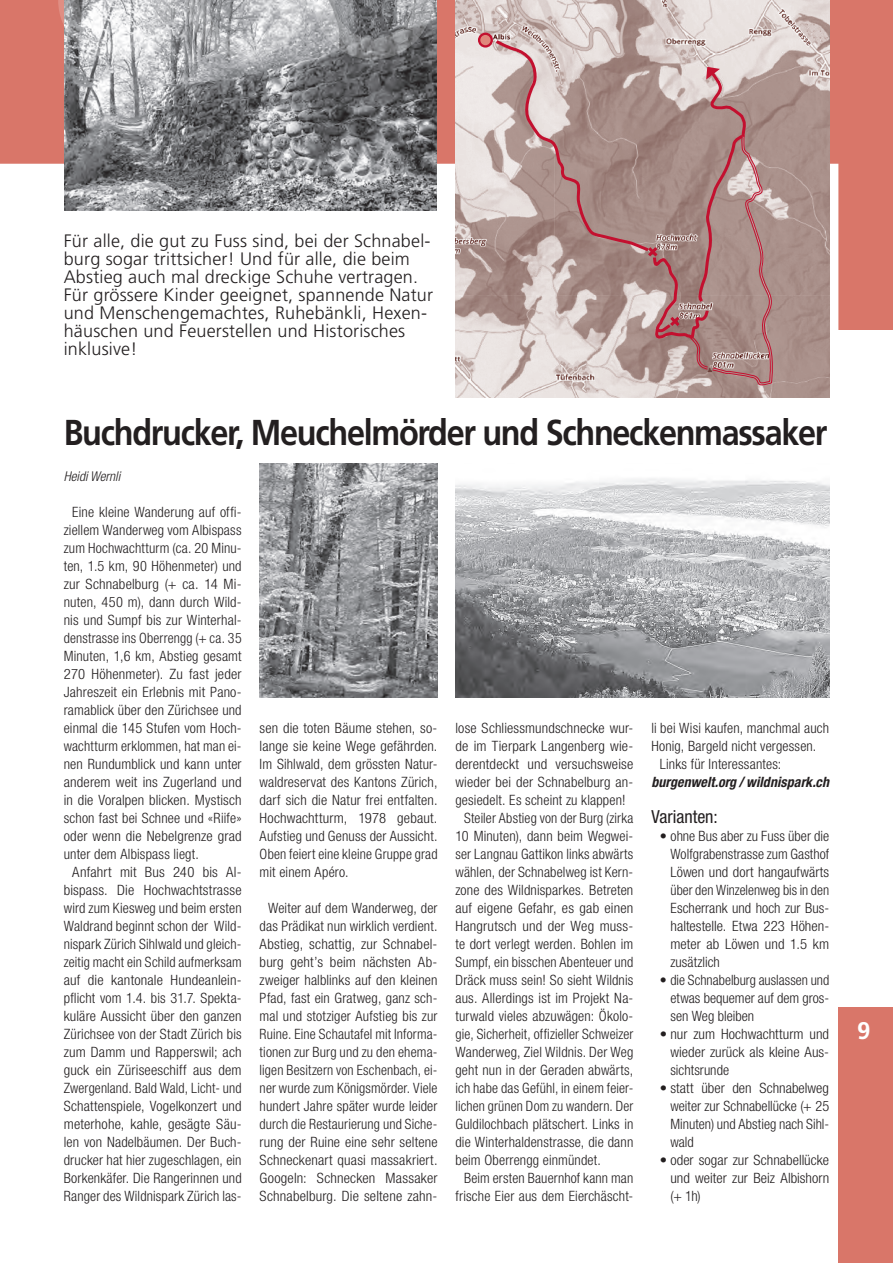
<style>
.page{position:relative;width:893px;height:1263px;background:#fff}
.page>*{position:absolute;margin:0;border:0;box-sizing:border-box;transform-origin:0 0}
.t1{font:700 36px "Frutiger LT Std";letter-spacing:-.04em;color:#231f20;scale:.9 1}
.t2{font:700 24px "Frutiger LT Std";color:#fff}
.t3{font:300 18px/18px "Frutiger LT Std";letter-spacing:.01em;color:#231f20}
.t4{font:condensed 18px "Helvetica Neue LT Std";color:#231f20}
.t5{font:300 condensed 14.25px/18px "Helvetica Neue LT Std";letter-spacing:.01em;color:#231f20;text-align:justify}
.t6{font:italic 700 condensed 14.25px "Helvetica Neue LT Std";letter-spacing:.005em;color:#231f20}
.t7{font:italic 300 condensed 13.5px "Helvetica Neue LT Std";color:#231f20}
</style>
<div class="page">
<svg style="left:0;top:0;width:893px;height:330px"></svg>
<div style="left:839px;top:1008px;width:54px;height:255px;background:#d97669"></div>
<img style="left:65px;top:0;width:372px;height:210px">
<img style="left:455px;top:478px;width:374px;height:219px">
<img style="left:260px;top:463px;width:177px;height:234px">
<img style="left:455px;top:0;width:374px;height:398px">
<div style="left:479px;top:34px;width:13px;height:12px;background:#df887c;border-radius:50%"></div>
<div style="left:478px;top:33px;width:15px;height:15px;border:2px solid #c3102f;border-radius:50%"></div>
<svg style="left:494px;top:39px;width:281px;height:347px;background:#b79d99"></svg>
<svg style="left:58px;top:0;width:119px;height:60px"></svg>
<svg style="left:186px;top:0;width:119px;height:60px;background:#b7b8bb"></svg>
<svg style="left:314px;top:0;width:118px;height:60px;background:#88898c"></svg>
<p class="t3" style="left:64px;top:232px;width:371px">Für alle, die gut zu Fuss sind, bei der Schnabel&shy;burg sogar trittsicher! Und für alle, die beim Abstieg auch mal dreckige Schuhe vertragen.<br>Für grössere Kinder geeignet, spannende Natur und Menschengemachtes, Ruhebänkli, Hexen&shy;häuschen und Feuerstellen und Historisches inklusive!</p>
<h1 class="t1" style="left:64px;top:411px;width:850px">Buchdrucker, Meuchelmörder und Schneckenmassaker</h1>
<p class="t7" style="left:64px;top:469px;width:58px">Heidi Wernli</p>
<p class="t5" style="left:72px;top:503px;width:171px">Eine kleine Wanderung auf offi-</p>
<p class="t5" style="left:64px;top:521px;width:179px">ziellem Wanderweg vom Albispass</p>
<p class="t5" style="left:64px;top:539px;width:179px">zum Hochwachtturm (ca. 20 Minu-</p>
<p class="t5" style="left:64px;top:557px;width:179px">ten, 1.5 km, 90 Höhenmeter) und</p>
<p class="t5" style="left:64px;top:575px;width:179px">zur Schnabelburg (+ ca. 14 Mi-</p>
<p class="t5" style="left:64px;top:593px;width:179px">nuten, 450 m), dann durch Wild-</p>
<p class="t5" style="left:64px;top:611px;width:179px">nis und Sumpf bis zur Winterhal-</p>
<p class="t5" style="left:64px;top:629px;width:179px">denstrasse ins Oberrengg (+ ca. 35</p>
<p class="t5" style="left:64px;top:647px;width:179px">Minuten, 1,6 km, Abstieg gesamt</p>
<p class="t5" style="left:64px;top:665px;width:179px">270 Höhenmeter). Zu fast jeder</p>
<p class="t5" style="left:64px;top:683px;width:179px">Jahreszeit ein Erlebnis mit Pano-</p>
<p class="t5" style="left:64px;top:701px;width:179px">ramablick über den Zürichsee und</p>
<p class="t5" style="left:64px;top:719px;width:179px">einmal die 145 Stufen vom Hoch-</p>
<p class="t5" style="left:64px;top:737px;width:179px">wachtturm erklommen, hat man ei-</p>
<p class="t5" style="left:64px;top:755px;width:179px">nen Rundumblick und kann unter</p>
<p class="t5" style="left:64px;top:773px;width:179px">anderem weit ins Zugerland und</p>
<p class="t5" style="left:64px;top:791px;width:179px">in die Voralpen blicken. Mystisch</p>
<p class="t5" style="left:64px;top:809px;width:179px">schon fast bei Schnee und «Riife»</p>
<p class="t5" style="left:64px;top:827px;width:179px">oder wenn die Nebelgrenze grad</p>
<p class="t5" style="left:64px;top:845px;width:137px">unter dem Albispass liegt.</p>
<p class="t5" style="left:72px;top:863px;width:171px">Anfahrt mit Bus 240 bis Al-</p>
<p class="t5" style="left:64px;top:881px;width:179px">bispass. Die Hochwachtstrasse</p>
<p class="t5" style="left:64px;top:899px;width:179px">wird zum Kiesweg und beim ersten</p>
<p class="t5" style="left:64px;top:917px;width:179px">Waldrand beginnt schon der Wild-</p>
<p class="t5" style="left:64px;top:935px;width:179px">nispark Zürich Sihlwald und gleich-</p>
<p class="t5" style="left:64px;top:953px;width:179px">zeitig macht ein Schild aufmerksam</p>
<p class="t5" style="left:64px;top:971px;width:179px">auf die kantonale Hundeanlein-</p>
<p class="t5" style="left:64px;top:989px;width:179px">pflicht vom 1.4. bis 31.7. Spekta-</p>
<p class="t5" style="left:64px;top:1007px;width:179px">kuläre Aussicht über den ganzen</p>
<p class="t5" style="left:64px;top:1025px;width:179px">Zürichsee von der Stadt Zürich bis</p>
<p class="t5" style="left:64px;top:1043px;width:179px">zum Damm und Rapperswil; ach</p>
<p class="t5" style="left:64px;top:1061px;width:179px">guck ein Züriseeschiff aus dem</p>
<p class="t5" style="left:64px;top:1079px;width:179px">Zwergenland. Bald Wald, Licht- und</p>
<p class="t5" style="left:64px;top:1097px;width:179px">Schattenspiele, Vogelkonzert und</p>
<p class="t5" style="left:64px;top:1115px;width:179px">meterhohe, kahle, gesägte Säu-</p>
<p class="t5" style="left:64px;top:1133px;width:179px">len von Nadelbäumen. Der Buch-</p>
<p class="t5" style="left:64px;top:1151px;width:179px">drucker hat hier zugeschlagen, ein</p>
<p class="t5" style="left:64px;top:1169px;width:179px">Borkenkäfer. Die Rangerinnen und</p>
<p class="t5" style="left:64px;top:1187px;width:179px">Ranger des Wildnispark Zürich las-</p>
<p class="t5" style="left:455px;top:719px;width:179px">lose Schliessmundschnecke wur-</p>
<p class="t5" style="left:455px;top:737px;width:179px">de im Tierpark Langenberg wie-</p>
<p class="t5" style="left:455px;top:755px;width:179px">derentdeckt und versuchsweise</p>
<p class="t5" style="left:455px;top:773px;width:179px">wieder bei der Schnabelburg an-</p>
<p class="t5" style="left:455px;top:791px;width:172px">gesiedelt. Es scheint zu klappen!</p>
<p class="t5" style="left:464px;top:809px;width:171px">Steiler Abstieg von der Burg (zirka</p>
<p class="t5" style="left:455px;top:827px;width:179px">10 Minuten), dann beim Wegwei-</p>
<p class="t5" style="left:455px;top:845px;width:179px">ser Langnau Gattikon links abwärts</p>
<p class="t5" style="left:455px;top:863px;width:179px">wählen, der Schnabelweg ist Kern-</p>
<p class="t5" style="left:455px;top:881px;width:179px">zone des Wildnisparkes. Betreten</p>
<p class="t5" style="left:455px;top:899px;width:179px">auf eigene Gefahr, es gab einen</p>
<p class="t5" style="left:455px;top:917px;width:179px">Hangrutsch und der Weg muss-</p>
<p class="t5" style="left:455px;top:935px;width:179px">te dort verlegt werden. Bohlen im</p>
<p class="t5" style="left:455px;top:953px;width:179px">Sumpf, ein bisschen Abenteuer und</p>
<p class="t5" style="left:455px;top:971px;width:179px">Dräck muss sein! So sieht Wildnis</p>
<p class="t5" style="left:455px;top:989px;width:179px">aus. Allerdings ist im Projekt Na-</p>
<p class="t5" style="left:455px;top:1007px;width:179px">turwald vieles abzuwägen: Ökolo-</p>
<p class="t5" style="left:455px;top:1025px;width:179px">gie, Sicherheit, offizieller Schweizer</p>
<p class="t5" style="left:455px;top:1043px;width:179px">Wanderweg, Ziel Wildnis. Der Weg</p>
<p class="t5" style="left:455px;top:1061px;width:179px">geht nun in der Geraden abwärts,</p>
<p class="t5" style="left:455px;top:1079px;width:179px">ich habe das Gefühl, in einem feier-</p>
<p class="t5" style="left:455px;top:1097px;width:179px">lichen grünen Dom zu wandern. Der</p>
<p class="t5" style="left:455px;top:1115px;width:179px">Guldilochbach plätschert. Links in</p>
<p class="t5" style="left:455px;top:1133px;width:179px">die Winterhaldenstrasse, die dann</p>
<p class="t5" style="left:455px;top:1151px;width:147px">beim Oberrengg einmündet.</p>
<p class="t5" style="left:464px;top:1169px;width:171px">Beim ersten Bauernhof kann man</p>
<p class="t5" style="left:455px;top:1187px;width:179px">frische Eier aus dem Eierchäscht-</p>
<p class="t5" style="left:651px;top:719px;width:179px">li bei Wisi kaufen, manchmal auch</p>
<p class="t5" style="left:651px;top:737px;width:167px">Honig, Bargeld nicht vergessen.</p>
<p class="t5" style="left:660px;top:755px;width:123px">Links für Interessantes:</p>
<p class="t6" style="left:651px;top:773px;width:179px">burgenwelt.org / wildnispark.ch</p>
<p class="t4" style="left:651px;top:806px;width:68px">Varianten:</p>
<p class="t5" style="left:670px;top:827px;width:160px;text-indent:-11px">• ohne Bus aber zu Fuss über die Wolfgrabenstrasse zum Gasthof Löwen und dort hangaufwärts über den Winzelenweg bis in den Escherrank und hoch zur Bus&shy;haltestelle. Etwa 223 Höhen&shy;meter ab Löwen und 1.5 km zusätzlich</p>
<p class="t5" style="left:670px;top:971px;width:160px;text-indent:-11px">• die Schnabelburg auslassen und etwas bequemer auf dem gros&shy;sen Weg bleiben</p>
<p class="t5" style="left:670px;top:1025px;width:160px;text-indent:-11px">• nur zum Hochwachtturm und wieder zurück als kleine Aus&shy;sichtsrunde</p>
<p class="t5" style="left:670px;top:1079px;width:160px;text-indent:-11px">• statt über den Schnabelweg weiter zur Schnabellücke (+ 25<br>Minuten) und Abstieg nach Sihl&shy;wald</p>
<p class="t5" style="left:670px;top:1151px;width:160px;text-indent:-11px">• oder sogar zur Schnabellücke und weiter zur Beiz Albishorn (+ 1h)</p>
<p class="t5" style="left:260px;top:719px;width:179px">sen die toten Bäume stehen, so&shy;lange sie keine Wege gefährden.<br>Im Sihlwald, dem grössten Natur&shy;waldreservat des Kantons Zürich, darf sich die Natur frei entfalten.<br>Hochwachtturm, 1978 gebaut.<br>Aufstieg und Genuss der Aussicht.<br>Oben feiert eine kleine Gruppe grad mit einem Apéro.</p>
<p class="t5" style="left:260px;top:899px;width:179px;text-align:center">Weiter auf dem Wanderweg, der das Prädikat nun wirklich verdient.<br>Abstieg, schattig, zur Schnabel&shy;burg geht’s beim nächsten Ab&shy;zweiger halblinks auf den kleinen Pfad, fast ein Gratweg, ganz sch&shy;mal und stotziger Aufstieg bis zur Ruine. Eine Schautafel mit Informa&shy;tionen zur Burg und zu den ehema&shy;ligen Besitzern von Eschenbach, ei&shy;ner wurde zum Königsmörder. Viele hundert Jahre später wurde leider durch die Restaurierung und Siche&shy;rung der Ruine eine sehr seltene Schneckenart quasi massakriert.<br>Googeln: Schnecken Massaker Schnabelburg. Die seltene zahn-</p>
<h2 class="t2" style="left:857px;top:1016px;width:15px">9</h2>
</div>
